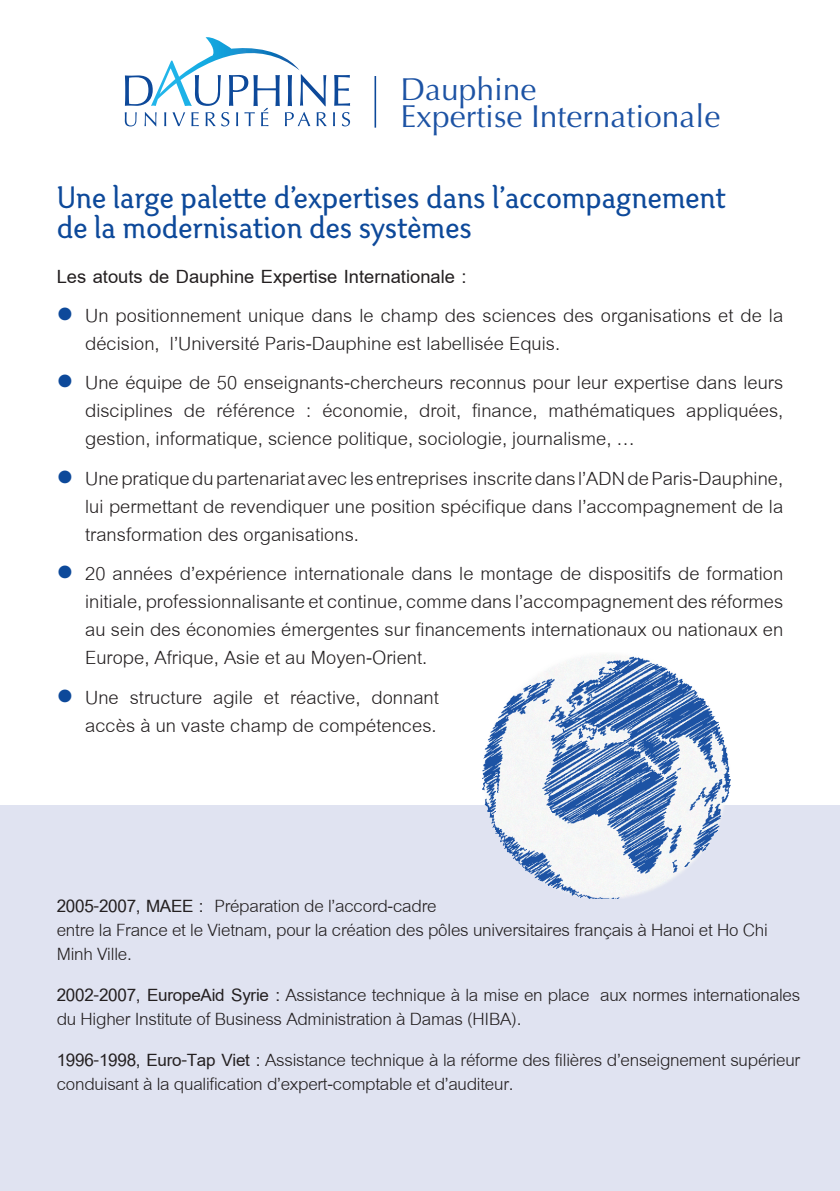
<style>
.page{position:relative;width:840px;height:1191px;background:#fff}
.page>*{position:absolute;margin:0;border:0;box-sizing:border-box;transform-origin:0 0}
.t1{font:32px/30px "Otari";letter-spacing:-.01em;color:#0d499a}
.t2{font:31.8px/27px "Optima";color:#1d53a4}
.t3{font:28px/28px "Cordia UPC";color:#231f20;text-align:justify}
.t4{font:700 28px "Cordia UPC";color:#231f20}
.t5{font:26px/24px "Cordia UPC";letter-spacing:-.01em;color:#231f20}
.s1{font-weight:700}
</style>
<div class="page">
<div style="left:0;top:805px;width:839px;height:386px;background:#e0e3f1"></div>
<img style="left:482px;top:655px;width:249px;height:244px">
<svg style="left:334px;top:75px;width:16px;height:31px"></svg>
<svg style="left:333px;top:112px;width:2px;height:14px"></svg>
<svg style="left:341px;top:112px;width:9px;height:14px"></svg>
<svg style="left:125px;top:37px;width:201px;height:89px"></svg>
<hr style="left:374px;top:76px;width:2px;height:52px;background:#0d499a">
<p class="t2" style="left:400px;top:76px;width:321px">Dauphine<br>Expertise Internationale</p>
<p class="t1" style="left:57px;top:182px;width:670px">Une large palette d’expertises dans l’accompagnement de la modernisation des systèmes</p>
<p class="t4" style="left:57px;top:259px;width:411px">Les atouts de Dauphine Expertise Internationale :</p>
<p class="t3" style="left:85px;top:302px;width:699px">Un positionnement unique dans le champ des sciences des organisations et de la décision, l’Université Paris-Dauphine est labellisée Equis.</p>
<p class="t3" style="left:85px;top:370px;width:699px">Une équipe de 50 enseignants-chercheurs reconnus pour leur expertise dans leurs disciplines de référence : économie, droit, finance, mathématiques appliquées, gestion, informatique, science politique, sociologie, journalisme, …</p>
<p class="t3" style="left:85px;top:465px;width:699px">Une pratique du partenariat avec les entreprises inscrite dans l’ADN de Paris-Dauphine, lui permettant de revendiquer une position spécifique dans l’accompagnement de la transformation des organisations.</p>
<p class="t3" style="left:85px;top:560px;width:699px">20 années d’expérience internationale dans le montage de dispositifs de formation initiale, professionnalisante et continue, comme dans l’accompagnement des réformes au sein des économies émergentes sur financements internationaux ou nationaux en Europe, Afrique, Asie et au Moyen-Orient.</p>
<p class="t3" style="left:85px;top:684px;width:355px">Une structure agile et réactive, donnant accès à un vaste champ de compétences.</p>
<p class="t5" style="left:57px;top:895px;width:712px"><span class="s1">2005-2007, MAEE :</span> Préparation de l’accord-cadre<br>entre la France et le Vietnam, pour la création des pôles universitaires français à Hanoi et Ho Chi<br>Minh Ville.</p>
<p class="t5" style="left:57px;top:984px;width:744px"><span class="s1">2002-2007, EuropeAid Syrie :</span> Assistance technique à la mise en place aux normes internationales du Higher Institute of Business Administration à Damas (HIBA).</p>
<p class="t5" style="left:57px;top:1049px;width:744px"><span class="s1">1996-1998, Euro-Tap Viet :</span> Assistance technique à la réforme des filières d’enseignement supérieur conduisant à la qualification d’expert-comptable et d’auditeur.</p>
</div>
